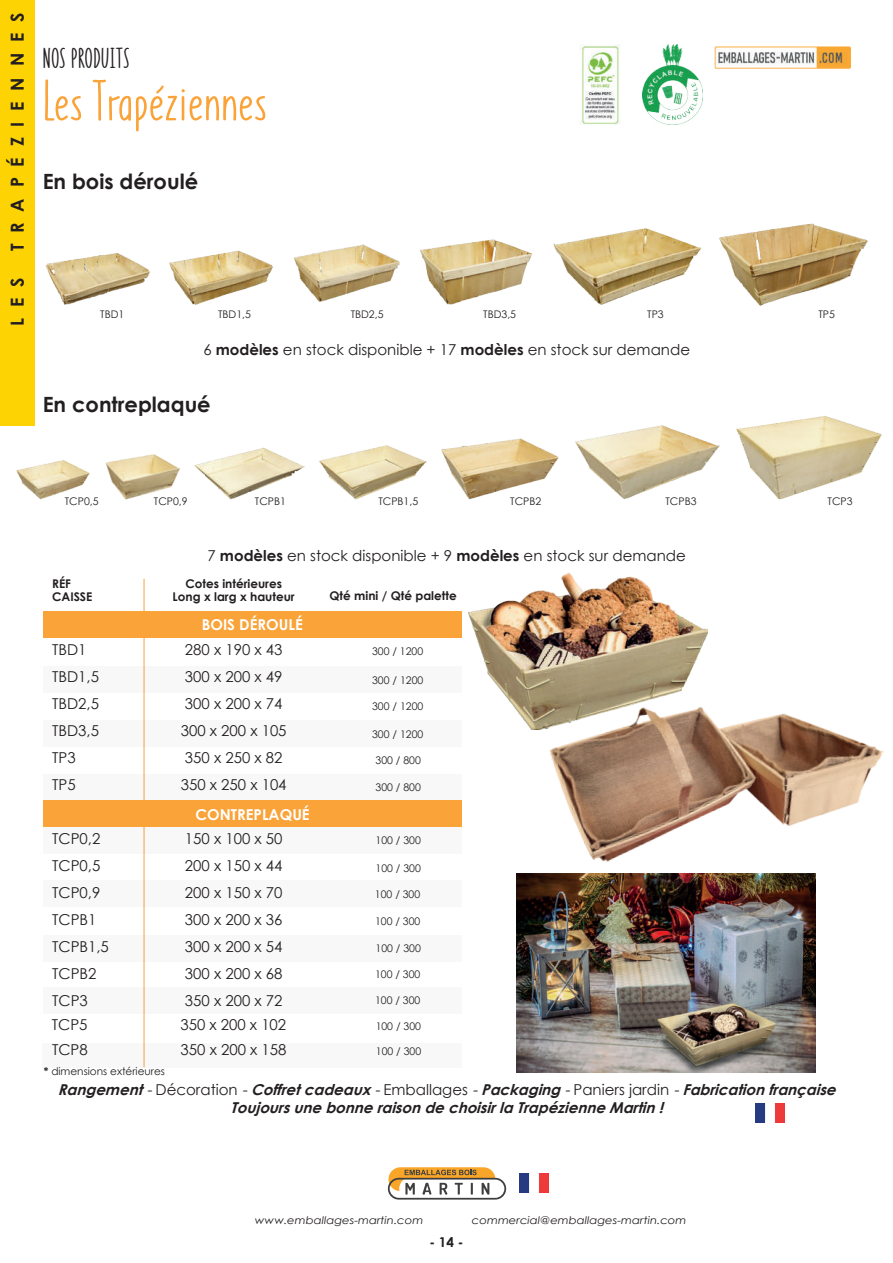
<style>
.page{position:relative;width:893px;height:1263px;background:#fff}
.page>*{position:absolute;margin:0;border:0;box-sizing:border-box;transform-origin:0 0}
.t1{font:54px "KEYLIME Demo";color:#f9a339;scale:1.11 1}
.t2{font:27px "KEYLIME Demo";letter-spacing:-.01em;color:#231f20;scale:1.11 1}
.t3{font:700 21px "Century Gothic";color:#231f20}
.t4{font:700 18px "Century Gothic";letter-spacing:.6em;color:#231f20}
.t5{font:15px/27px "Century Gothic";color:#231f20}
.t6{font:italic 700 15px/18px "Century Gothic";color:#231f20;text-align:center}
.t7{font:700 15px "Century Gothic";color:#fff}
.t8{font:700 13.5px "Century Gothic";color:#231f20}
.t9{font:700 12px/13.5px "Century Gothic";color:#231f20}
.t10{font:10.5px "Century Gothic";color:#231f20}
.t11{font:italic 10.5px "Century Gothic";color:#231f20;scale:1.11 1}
.s1{font-weight:700}
.s2{font-weight:400}
.s3{font-weight:400;font-style:normal}
</style>
<div class="page">
<img style="left:715px;top:47px;width:135px;height:21px">
<img style="left:581px;top:45px;width:39px;height:80px">
<img style="left:643px;top:44px;width:60px;height:81px">
<img style="left:550px;top:713px;width:334px;height:149px">
<img style="left:756px;top:1103px;width:28px;height:20px">
<hr style="left:144px;top:579px;width:1px;height:488px;background:#f9a339">
<img style="left:517px;top:874px;width:298px;height:199px">
<div style="left:44px;top:987px;width:418px;height:27px;background:#f8f8f8"></div>
<div style="left:43px;top:666px;width:419px;height:26px;background:#f8f8f8"></div>
<div style="left:43px;top:720px;width:419px;height:27px;background:#f8f8f8"></div>
<div style="left:43px;top:775px;width:419px;height:26px;background:#f8f8f8"></div>
<div style="left:43px;top:827px;width:419px;height:27px;background:#f8f8f8"></div>
<div style="left:43px;top:881px;width:419px;height:26px;background:#f8f8f8"></div>
<div style="left:43px;top:935px;width:419px;height:26px;background:#f8f8f8"></div>
<div style="left:44px;top:801px;width:418px;height:26px;background:#f9a339"></div>
<div style="left:43px;top:611px;width:419px;height:26px;background:#f9a339"></div>
<img style="left:469px;top:572px;width:238px;height:158px">
<svg style="left:156px;top:85px;width:8px;height:9px"></svg>
<div style="left:0;top:0;width:34px;height:425px;background:#fed304"></div>
<div style="left:43px;top:1043px;width:419px;height:24px;background:#f8f8f8"></div>
<svg style="left:388px;top:1167px;width:118px;height:32px"></svg>
<img style="left:519px;top:1174px;width:29px;height:19px">
<img style="left:34px;top:206px;width:834px;height:128px">
<img style="left:2px;top:397px;width:880px;height:103px">
<p class="t4" style="left:4px;top:251px;width:240px;rotate:-90deg">TRAPÉZIENNES</p>
<p class="t4" style="left:4px;top:326px;width:50px;rotate:-90deg">LES</p>
<h2 class="t2" style="left:43px;top:46px;width:80px">NOS PRODUITS</h2>
<h1 class="t1" style="left:43px;top:76px;width:203px">Les Trapeziennes</h1>
<h3 class="t3" style="left:43px;top:166px;width:157px">En bois déroulé</h3>
<p class="t10" style="left:100px;top:307px;width:26px">TBD1</p>
<p class="t10" style="left:218px;top:307px;width:34px">TBD1,5</p>
<p class="t10" style="left:351px;top:307px;width:34px">TBD2,5</p>
<p class="t10" style="left:483px;top:307px;width:34px">TBD3,5</p>
<p class="t10" style="left:647px;top:307px;width:18px">TP3</p>
<p class="t10" style="left:818px;top:307px;width:18px">TP5</p>
<p class="t5" style="left:203px;top:335px;width:488px">6 <span class="s1">modèles</span> en stock disponible + 17 <span class="s1">modèles</span> en stock sur demande</p>
<h3 class="t3" style="left:43px;top:388px;width:169px">En contreplaqué</h3>
<p class="t10" style="left:65px;top:494px;width:35px">TCP0,5</p>
<p class="t10" style="left:154px;top:494px;width:35px">TCP0,9</p>
<p class="t10" style="left:255px;top:494px;width:33px">TCPB1</p>
<p class="t10" style="left:378px;top:494px;width:41px">TCPB1,5</p>
<p class="t10" style="left:510px;top:494px;width:33px">TCPB2</p>
<p class="t10" style="left:665px;top:494px;width:33px">TCPB3</p>
<p class="t10" style="left:827px;top:494px;width:27px">TCP3</p>
<p class="t9" style="left:52px;top:576px;width:42px">RÉF<br>CAISSE</p>
<p class="t5" style="left:52px;top:636px;width:48px">TBD1<br>TBD1,5<br>TBD2,5<br>TBD3,5<br>TP3<br>TP5</p>
<p class="t5" style="left:52px;top:825px;width:58px">TCP0,2<br>TCP0,5<br>TCP0,9<br>TCPB1<br>TCPB1,5<br>TCPB2<br>TCP3</p>
<p class="t5" style="left:207px;top:542px;width:480px">7 <span class="s1">modèles</span> en stock disponible + 9 <span class="s1">modèles</span> en stock sur demande</p>
<p class="t9" style="left:173px;top:576px;width:124px;text-align:center">Cotes intérieures<br>Long x larg x hauteur</p>
<p class="t7" style="left:202px;top:613px;width:103px">BOIS DÉROULÉ</p>
<p class="t5" style="left:181px;top:636px;width:107px">280 x 190 x 43<br>300 x 200 x 49<br>300 x 200 x 74<br>300 x 200 x 105<br>350 x 250 x 82<br>350 x 250 x 104</p>
<p class="t7" style="left:195px;top:803px;width:116px">CONTREPLAQUÉ</p>
<p class="t5" style="left:185px;top:825px;width:99px;text-align:justify">150 x 100 x 50<br>200 x 150 x 44<br>200 x 150 x 70<br>300 x 200 x 36<br>300 x 200 x 54<br>300 x 200 x 68<br>350 x 200 x 72</p>
<p class="t9" style="left:330px;top:588px;width:129px">Qté mini / Qté palette</p>
<p class="t10" style="left:372px;top:644px;width:53px">300 / 1200</p>
<p class="t10" style="left:372px;top:672px;width:53px">300 / 1200</p>
<p class="t10" style="left:372px;top:699px;width:53px">300 / 1200</p>
<p class="t10" style="left:372px;top:726px;width:53px">300 / 1200</p>
<p class="t10" style="left:376px;top:753px;width:47px">300 / 800</p>
<p class="t10" style="left:376px;top:780px;width:47px">300 / 800</p>
<p class="t10" style="left:376px;top:833px;width:47px">100 / 300</p>
<p class="t10" style="left:376px;top:860px;width:47px">100 / 300</p>
<p class="t10" style="left:375px;top:887px;width:47px">100 / 300</p>
<p class="t10" style="left:375px;top:914px;width:47px">100 / 300</p>
<p class="t10" style="left:376px;top:941px;width:47px">100 / 300</p>
<p class="t10" style="left:375px;top:967px;width:47px">100 / 300</p>
<p class="t10" style="left:375px;top:993px;width:47px">100 / 300</p>
<p class="t5" style="left:52px;top:1011px;width:37px">TCP5</p>
<p class="t5" style="left:180px;top:1011px;width:107px">350 x 200 x 102</p>
<p class="t10" style="left:376px;top:1019px;width:47px">100 / 300</p>
<p class="t5" style="left:52px;top:1035px;width:37px">TCP8</p>
<p class="t5" style="left:181px;top:1035px;width:107px">350 x 200 x 158</p>
<p class="t10" style="left:376px;top:1043px;width:47px">100 / 300</p>
<p class="t10" style="left:44px;top:1064px;width:123px"><span class="s1">*</span> dimensions extérieures</p>
<p class="t6" style="left:58px;top:1080px;width:785px">Rangement<span class="s2">-</span><span class="s3">D é c o r a t i o n</span> <span class="s2">-</span>Coffretcadeaux<span class="s2">-</span><span class="s3">E m b a l l a g e s</span> <span class="s2">-</span>Packaging<span class="s2">-</span><span class="s3">P a n i e r s j a r d i n</span> <span class="s2">-</span>Fabricationfrançaise<br>ToujoursunebonneraisondechoisirlaTrapézienneMartin!</p>
<p class="t11" style="left:255px;top:1213px;width:153px">www.emballages-martin.com</p>
<p class="t11" style="left:472px;top:1213px;width:195px">commercial@emballages-martin.com</p>
<p class="t8" style="left:429px;top:1232px;width:36px">- 14 -</p>
</div>
